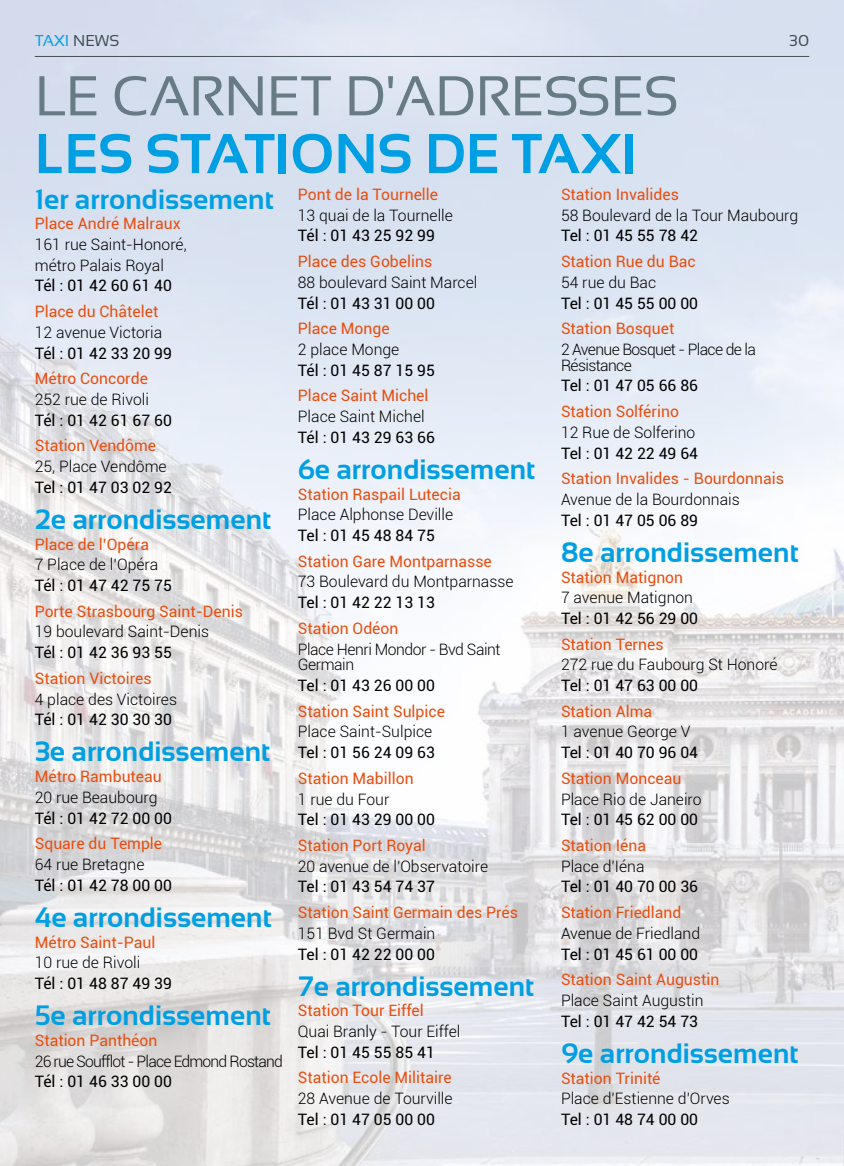
<style>
.page{position:relative;width:844px;height:1166px;background:#fff}
.page>*{position:absolute;margin:0;border:0;box-sizing:border-box;transform-origin:0 0}
.t1{font:56px "Sansation";letter-spacing:-.01em;color:#677b85}
.t2{font:700 56px "Sansation";color:#009fe3}
.t3{font:700 28px "Sansation";color:#009fe3}
.t4{font:300 15.75px/20.7px "Roboto";color:#000}
.t5{font:15.75px "Roboto";color:#e94e0f}
.t6{font:15.75px "Roboto";color:#000}
.t7{font:300 15.75px/15.8px "Roboto";letter-spacing:-.04em;color:#000}
.t8{font:300 15.75px "Roboto";letter-spacing:-.05em;color:#000}
.t9{font:300 15.75px/15.8px "Roboto";letter-spacing:-.03em;color:#000}
.t10{font:15.75px "Sansation";color:#009fe3}
.t11{font:15.75px "Sansation";color:#414f55}
.s1{color:#414f55}
</style>
<div class="page">
<img style="left:0;top:0;width:843px;height:1166px">
<hr style="left:35px;top:56px;width:774px;height:1px;background:#414f55">
<p class="t10" style="left:35px;top:32px;width:86px">TAXI <span class="s1">NEWS</span></p>
<p class="t11" style="left:789px;top:32px;width:21px">30</p>
<h1 class="t1" style="left:35px;top:65px;width:645px">LE CARNET D'ADRESSES</h1>
<h1 class="t2" style="left:35px;top:122px;width:603px">LES STATIONS DE TAXI</h1>
<h2 class="t3" style="left:35px;top:183px;width:240px">1er arrondissement</h2>
<p class="t5" style="left:35px;top:213px;width:147px">Place André Malraux</p>
<p class="t4" style="left:35px;top:234px;width:153px">161 rue Saint-Honoré, métro Palais Royal</p>
<p class="t6" style="left:35px;top:275px;width:139px">Tél : 01 42 60 61 40</p>
<p class="t5" style="left:35px;top:300px;width:125px">Place du Châtelet</p>
<p class="t4" style="left:35px;top:321px;width:129px">12 avenue Victoria</p>
<p class="t6" style="left:35px;top:342px;width:139px">Tél : 01 42 33 20 99</p>
<p class="t5" style="left:35px;top:368px;width:115px">Métro Concorde</p>
<p class="t4" style="left:35px;top:388px;width:116px">252 rue de Rivoli</p>
<p class="t6" style="left:35px;top:409px;width:139px">Tél : 01 42 61 67 60</p>
<p class="t5" style="left:35px;top:435px;width:123px">Station Vendôme</p>
<p class="t4" style="left:35px;top:456px;width:133px">25, Place Vendôme</p>
<p class="t6" style="left:35px;top:476px;width:139px">Tel : 01 47 03 02 92</p>
<h2 class="t3" style="left:35px;top:503px;width:238px">2e arrondissement</h2>
<p class="t5" style="left:35px;top:533px;width:116px">Place de l’Opéra</p>
<p class="t4" style="left:35px;top:554px;width:125px">7 Place de l’Opéra</p>
<p class="t6" style="left:35px;top:574px;width:139px">Tél : 01 47 42 75 75</p>
<p class="t5" style="left:35px;top:600px;width:210px">Porte Strasbourg Saint-Denis</p>
<p class="t4" style="left:35px;top:621px;width:176px">19 boulevard Saint-Denis</p>
<p class="t6" style="left:35px;top:641px;width:139px">Tél : 01 42 36 93 55</p>
<p class="t5" style="left:35px;top:667px;width:118px">Station Victoires</p>
<p class="t4" style="left:35px;top:688px;width:144px">4 place des Victoires</p>
<p class="t6" style="left:35px;top:709px;width:139px">Tél : 01 42 30 30 30</p>
<h2 class="t3" style="left:35px;top:736px;width:237px">3e arrondissement</h2>
<p class="t5" style="left:35px;top:765px;width:128px">Métro Rambuteau</p>
<p class="t4" style="left:35px;top:786px;width:124px">20 rue Beaubourg</p>
<p class="t6" style="left:35px;top:807px;width:139px">Tél : 01 42 72 00 00</p>
<p class="t5" style="left:35px;top:832px;width:129px">Square du Temple</p>
<p class="t4" style="left:35px;top:853px;width:111px">64 rue Bretagne</p>
<p class="t6" style="left:35px;top:874px;width:139px">Tél : 01 42 78 00 00</p>
<h2 class="t3" style="left:35px;top:901px;width:238px">4e arrondissement</h2>
<p class="t5" style="left:35px;top:931px;width:122px">Métro Saint-Paul</p>
<p class="t4" style="left:35px;top:952px;width:107px">10 rue de Rivoli</p>
<p class="t6" style="left:35px;top:972px;width:139px">Tél : 01 48 87 49 39</p>
<h2 class="t3" style="left:35px;top:1000px;width:238px">5e arrondissement</h2>
<p class="t5" style="left:35px;top:1029px;width:124px">Station Panthéon</p>
<p class="t8" style="left:35px;top:1050px;width:250px">26 rue Soufflot - Place Edmond Rostand</p>
<p class="t6" style="left:35px;top:1071px;width:139px">Tél : 01 46 33 00 00</p>
<p class="t5" style="left:561px;top:183px;width:119px">Station Invalides</p>
<p class="t4" style="left:561px;top:204px;width:239px">58 Boulevard de la Tour Maubourg</p>
<p class="t6" style="left:561px;top:225px;width:139px">Tel : 01 45 55 78 42</p>
<p class="t5" style="left:561px;top:250px;width:136px">Station Rue du Bac</p>
<p class="t4" style="left:561px;top:271px;width:97px">54 rue du Bac</p>
<p class="t6" style="left:561px;top:292px;width:139px">Tel : 01 45 55 00 00</p>
<p class="t5" style="left:561px;top:318px;width:115px">Station Bosquet</p>
<p class="t7" style="left:561px;top:341px;width:196px">2 Avenue Bosquet - Place de la<br>Résistance</p>
<p class="t6" style="left:561px;top:375px;width:139px">Tel : 01 47 05 66 86</p>
<p class="t5" style="left:561px;top:400px;width:119px">Station Solférino</p>
<p class="t4" style="left:561px;top:421px;width:136px">12 Rue de Solferino</p>
<p class="t6" style="left:561px;top:442px;width:139px">Tel : 01 42 22 49 64</p>
<p class="t5" style="left:561px;top:467px;width:224px">Station Invalides - Bourdonnais</p>
<p class="t4" style="left:561px;top:488px;width:180px">Avenue de la Bourdonnais</p>
<p class="t6" style="left:561px;top:509px;width:139px">Tel : 01 47 05 06 89</p>
<h2 class="t3" style="left:561px;top:536px;width:239px">8e arrondissement</h2>
<p class="t5" style="left:561px;top:566px;width:124px">Station Matignon</p>
<p class="t4" style="left:561px;top:587px;width:133px">7 avenue Matignon</p>
<p class="t6" style="left:561px;top:607px;width:139px">Tel : 01 42 56 29 00</p>
<p class="t5" style="left:561px;top:633px;width:104px">Station Ternes</p>
<p class="t4" style="left:561px;top:654px;width:218px">272 rue du Faubourg St Honoré</p>
<p class="t6" style="left:561px;top:674px;width:139px">Tel : 01 47 63 00 00</p>
<p class="t5" style="left:561px;top:700px;width:93px">Station Alma</p>
<p class="t4" style="left:561px;top:721px;width:131px">1 avenue George V</p>
<p class="t6" style="left:561px;top:741px;width:139px">Tel : 01 40 70 96 04</p>
<p class="t5" style="left:561px;top:767px;width:122px">Station Monceau</p>
<p class="t4" style="left:561px;top:788px;width:142px">Place Rio de Janeiro</p>
<p class="t6" style="left:561px;top:808px;width:139px">Tel : 01 45 62 00 00</p>
<p class="t5" style="left:561px;top:834px;width:86px">Station Iéna</p>
<p class="t4" style="left:561px;top:855px;width:85px">Place d'Iéna</p>
<p class="t6" style="left:561px;top:876px;width:139px">Tel : 01 40 70 00 36</p>
<p class="t5" style="left:561px;top:901px;width:122px">Station Friedland</p>
<p class="t4" style="left:561px;top:922px;width:141px">Avenue de Friedland</p>
<p class="t6" style="left:561px;top:943px;width:139px">Tel : 01 45 61 00 00</p>
<p class="t5" style="left:561px;top:968px;width:160px">Station Saint Augustin</p>
<p class="t4" style="left:561px;top:989px;width:144px">Place Saint Augustin</p>
<p class="t6" style="left:561px;top:1010px;width:139px">Tel : 01 47 42 54 73</p>
<h2 class="t3" style="left:561px;top:1037px;width:239px">9e arrondissement</h2>
<p class="t5" style="left:561px;top:1067px;width:101px">Station Trinité</p>
<p class="t4" style="left:561px;top:1088px;width:170px">Place d'Estienne d'Orves</p>
<p class="t6" style="left:561px;top:1108px;width:139px">Tel : 01 48 74 00 00</p>
<p class="t5" style="left:298px;top:183px;width:142px">Pont de la Tournelle</p>
<p class="t4" style="left:298px;top:204px;width:156px">13 quai de la Tournelle</p>
<p class="t6" style="left:298px;top:225px;width:139px">Tél : 01 43 25 92 99</p>
<p class="t5" style="left:298px;top:250px;width:136px">Place des Gobelins</p>
<p class="t4" style="left:298px;top:271px;width:181px">88 boulevard Saint Marcel</p>
<p class="t6" style="left:298px;top:292px;width:139px">Tél : 01 43 31 00 00</p>
<p class="t5" style="left:298px;top:318px;width:93px">Place Monge</p>
<p class="t4" style="left:298px;top:338px;width:103px">2 place Monge</p>
<p class="t6" style="left:298px;top:359px;width:139px">Tél : 01 45 87 15 95</p>
<p class="t5" style="left:298px;top:385px;width:132px">Place Saint Michel</p>
<p class="t4" style="left:298px;top:406px;width:128px">Place Saint Michel</p>
<p class="t6" style="left:298px;top:426px;width:139px">Tél : 01 43 29 63 66</p>
<h2 class="t3" style="left:298px;top:454px;width:239px">6e arrondissement</h2>
<p class="t5" style="left:298px;top:483px;width:164px">Station Raspail Lutecia</p>
<p class="t4" style="left:298px;top:504px;width:157px">Place Alphonse Deville</p>
<p class="t6" style="left:298px;top:524px;width:139px">Tel : 01 45 48 84 75</p>
<p class="t5" style="left:298px;top:550px;width:195px">Station Gare Montparnasse</p>
<p class="t4" style="left:298px;top:571px;width:217px">73 Boulevard du Montparnasse</p>
<p class="t6" style="left:298px;top:591px;width:139px">Tel : 01 42 22 13 13</p>
<p class="t5" style="left:298px;top:617px;width:102px">Station Odéon</p>
<p class="t9" style="left:298px;top:640px;width:204px">Place Henri Mondor - Bvd Saint<br>Germain</p>
<p class="t6" style="left:298px;top:674px;width:139px">Tel : 01 43 26 00 00</p>
<p class="t5" style="left:298px;top:700px;width:149px">Station Saint Sulpice</p>
<p class="t4" style="left:298px;top:721px;width:136px">Place Saint-Sulpice</p>
<p class="t6" style="left:298px;top:741px;width:139px">Tel : 01 56 24 09 63</p>
<p class="t5" style="left:298px;top:767px;width:117px">Station Mabillon</p>
<p class="t4" style="left:298px;top:788px;width:93px">1 rue du Four</p>
<p class="t6" style="left:298px;top:808px;width:139px">Tel : 01 43 29 00 00</p>
<p class="t5" style="left:298px;top:834px;width:129px">Station Port Royal</p>
<p class="t4" style="left:298px;top:855px;width:192px">20 avenue de l'Observatoire</p>
<p class="t6" style="left:298px;top:876px;width:139px">Tel : 01 43 54 74 37</p>
<p class="t5" style="left:298px;top:901px;width:222px">Station Saint Germain des Prés</p>
<p class="t4" style="left:298px;top:922px;width:139px">151 Bvd St Germain</p>
<p class="t6" style="left:298px;top:943px;width:139px">Tel : 01 42 22 00 00</p>
<h2 class="t3" style="left:298px;top:970px;width:238px">7e arrondissement</h2>
<p class="t5" style="left:298px;top:1000px;width:127px">Station Tour Eiffel</p>
<p class="t4" style="left:298px;top:1020px;width:164px">Quai Branly - Tour Eiffel</p>
<p class="t6" style="left:298px;top:1041px;width:139px">Tel : 01 45 55 85 41</p>
<p class="t5" style="left:298px;top:1067px;width:155px">Station Ecole Militaire</p>
<p class="t4" style="left:298px;top:1088px;width:156px">28 Avenue de Tourville</p>
<p class="t6" style="left:298px;top:1108px;width:139px">Tel : 01 47 05 00 00</p>
</div>
